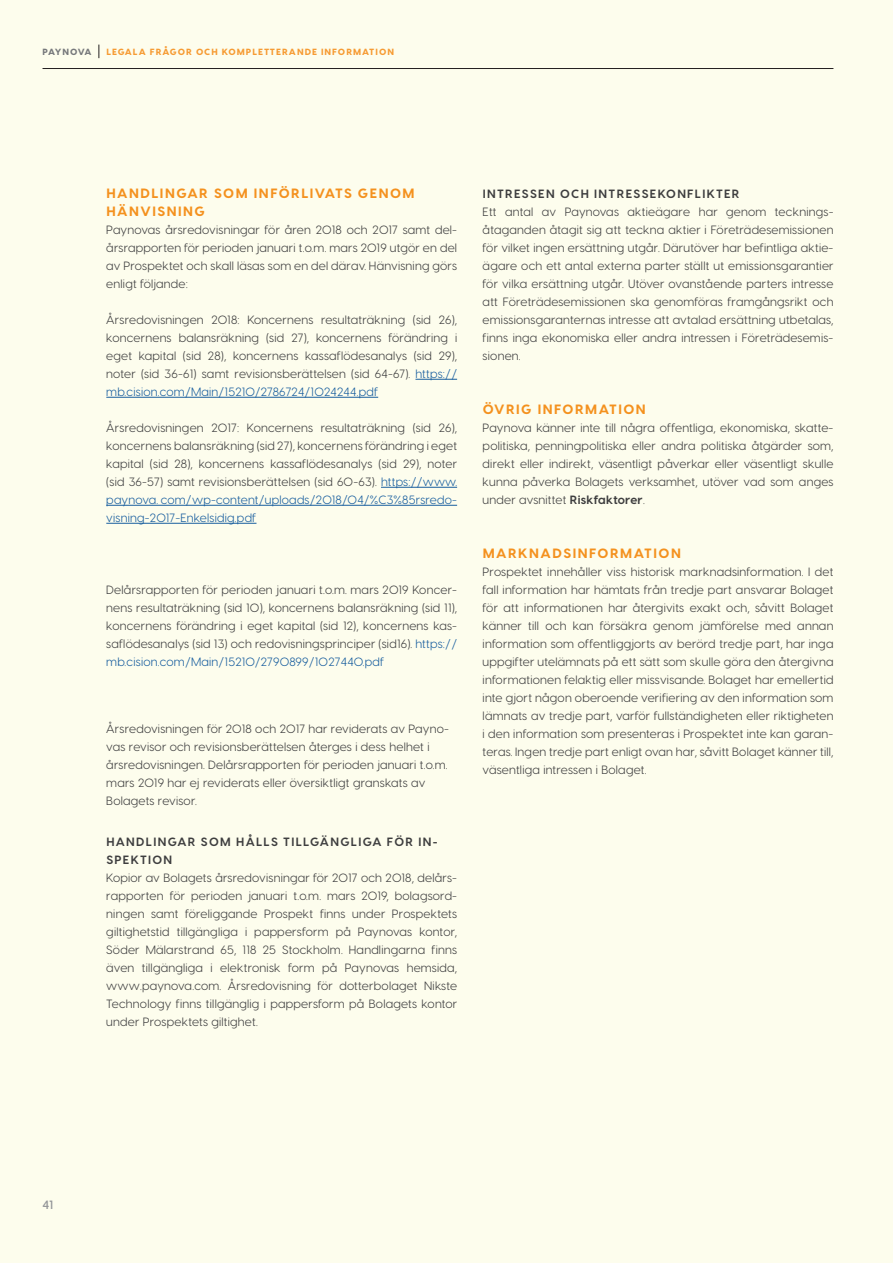
<style>
.page{position:relative;width:893px;height:1263px;background:#fdfded}
.page>*{position:absolute;margin:0;border:0;box-sizing:border-box;transform-origin:0 0}
.t1{font:800 13.5px/18px "Visby CF";letter-spacing:.11em;color:#f4911e}
.t2{font:12px/18px "Visby CF";letter-spacing:.02em;color:#3e3e3f;text-align:justify}
.t3{font:700 12px/18px "Visby CF";letter-spacing:.11em;color:#3e3e3f}
.t4{font:600 12px "Visby CF";color:#939598}
.t5{font:800 9px "Visby CF";letter-spacing:.11em;color:#f69b33}
.t6{font:800 9px "Visby CF";letter-spacing:.02em;color:#76787b}
.s1{color:#175d9e}
.s2{font-weight:700}
</style>
<div class="page">
<hr style="left:415px;top:379px;width:42px;height:1px;background:#175d9e">
<hr style="left:106px;top:397px;width:272px;height:1px;background:#175d9e">
<hr style="left:381px;top:487px;width:76px;height:1px;background:#175d9e">
<hr style="left:106px;top:505px;width:351px;height:1px;background:#175d9e">
<hr style="left:106px;top:523px;width:150px;height:1px;background:#175d9e">
<hr style="left:43px;top:68px;width:790px;height:1px;background:#231f20">
<svg style="left:99px;top:45px;width:1px;height:13px"></svg>
<p class="t6" style="left:43px;top:46px;width:50px">PAYNOVA</p>
<p class="t5" style="left:106px;top:46px;width:289px">LEGALA FRÅGOR OCH KOMPLETTERANDE INFORMATION</p>
<p class="t1" style="left:106px;top:184px;width:310px">HANDLINGAR SOM INFÖRLIVATS GENOM<br>HÄNVISNING</p>
<p class="t2" style="left:106px;top:221px;width:352px">Paynovas årsredovisningar för åren 2018 och 2017 samt del&shy;årsrapporten för perioden januari t.o.m. mars 2019 utgör en del av Prospektet och skall läsas som en del därav. Hänvisning görs enligt följande:</p>
<p class="t2" style="left:106px;top:311px;width:352px">Årsredovisningen 2018: Koncernens resultaträkning (sid 26), koncernens balansräkning (sid 27), koncernens förändring i eget kapital (sid 28), koncernens kassaflödesanalys (sid 29), noter (sid 36-61) samt revisionsberättelsen (sid 64-67). <span class="s1">https:// mb.cision.com/Main/15210/2786724/1024244.pdf</span></p>
<p class="t2" style="left:106px;top:419px;width:352px">Årsredovisningen 2017: Koncernens resultaträkning (sid 26), koncernens balansräkning (sid 27), koncernens förändring i eget kapital (sid 28), koncernens kassaflödesanalys (sid 29), noter (sid 36-57) samt revisionsberättelsen (sid 60-63). <span class="s1">https://www. paynova. com/wp-content/uploads/2018/04/%C3%85rsredo&shy;visning-2017-Enkelsidig.pdf</span></p>
<p class="t2" style="left:106px;top:581px;width:352px">Delårsrapporten för perioden januari t.o.m. mars 2019 Koncer&shy;nens resultaträkning (sid 10), koncernens balansräkning (sid 11), koncernens förändring i eget kapital (sid 12), koncernens kas&shy;saflödesanalys (sid 13) och redovisningsprinciper (sid16). <span class="s1">https:// mb.cision.com/Main/15210/2790899/1027440.pdf</span></p>
<p class="t2" style="left:106px;top:720px;width:344px;text-align:left">Årsredovisningen för 2018 och 2017 har reviderats av Payno&shy;vas revisor och revisionsberättelsen återges i dess helhet i årsredovisningen. Delårsrapporten för perioden januari t.o.m. mars 2019 har ej reviderats eller översiktligt granskats av Bolagets revisor.</p>
<p class="t3" style="left:106px;top:833px;width:333px">HANDLINGAR SOM HÅLLS TILLGÄNGLIGA FÖR IN-<br>SPEKTION</p>
<p class="t2" style="left:106px;top:869px;width:353px">Kopior av Bolagets årsredovisningar för 2017 och 2018, delårs&shy;rapporten för perioden januari t.o.m. mars 2019, bolagsord&shy;ningen samt föreliggande Prospekt finns under Prospektets giltighetstid tillgängliga i pappersform på Paynovas kontor, Söder Mälarstrand 65, 118 25 Stockholm. Handlingarna finns även tillgängliga i elektronisk form på Paynovas hemsida, www.paynova.com. Årsredovisning för dotterbolaget Nikste Technology finns tillgänglig i pappersform på Bolagets kontor under Prospektets giltighet.</p>
<p class="t3" style="left:483px;top:185px;width:258px">INTRESSEN OCH INTRESSEKONFLIKTER</p>
<p class="t2" style="left:483px;top:203px;width:353px;text-align:left">Ett antal av Paynovas aktieägare har genom tecknings-- åtaganden åtagit sig att teckna aktier i Företrädesemissionen för vilket ingen ersättning utgår. Därutöver har befintliga aktie&shy;ägare och ett antal externa parter ställt ut emissionsgarantier för vilka ersättning utgår. Utöver ovanstående parters intresse att Företrädesemissionen ska genomföras framgångsrikt och emissionsgaranternas intresse att avtalad ersättning utbetalas, finns inga ekonomiska eller andra intressen i Företrädesemis&shy;sionen.</p>
<p class="t1" style="left:483px;top:400px;width:165px">ÖVRIG INFORMATION</p>
<p class="t2" style="left:483px;top:419px;width:352px">Paynova känner inte till några offentliga, ekonomiska, skatte&shy;politiska, penningpolitiska eller andra politiska åtgärder som, direkt eller indirekt, väsentligt påverkar eller väsentligt skulle kunna påverka Bolagets verksamhet, utöver vad som anges under avsnittet <span class="s2">Riskfaktorer</span>.</p>
<p class="t1" style="left:483px;top:544px;width:200px">MARKNADSINFORMATION</p>
<p class="t2" style="left:483px;top:563px;width:352px">Prospektet innehåller viss historisk marknadsinformation. I det fall information har hämtats från tredje part ansvarar Bolaget för att informationen har återgivits exakt och, såvitt Bolaget känner till och kan försäkra genom jämförelse med annan information som offentliggjorts av berörd tredje part, har inga uppgifter utelämnats på ett sätt som skulle göra den återgivna informationen felaktig eller missvisande. Bolaget har emellertid inte gjort någon oberoende verifiering av den information som lämnats av tredje part, varför fullständigheten eller riktigheten i den information som presenteras i Prospektet inte kan garan&shy;teras. Ingen tredje part enligt ovan har, såvitt Bolaget känner till, väsentliga intressen i Bolaget.</p>
<p class="t4" style="left:43px;top:1197px;width:12px">41</p>
</div>
